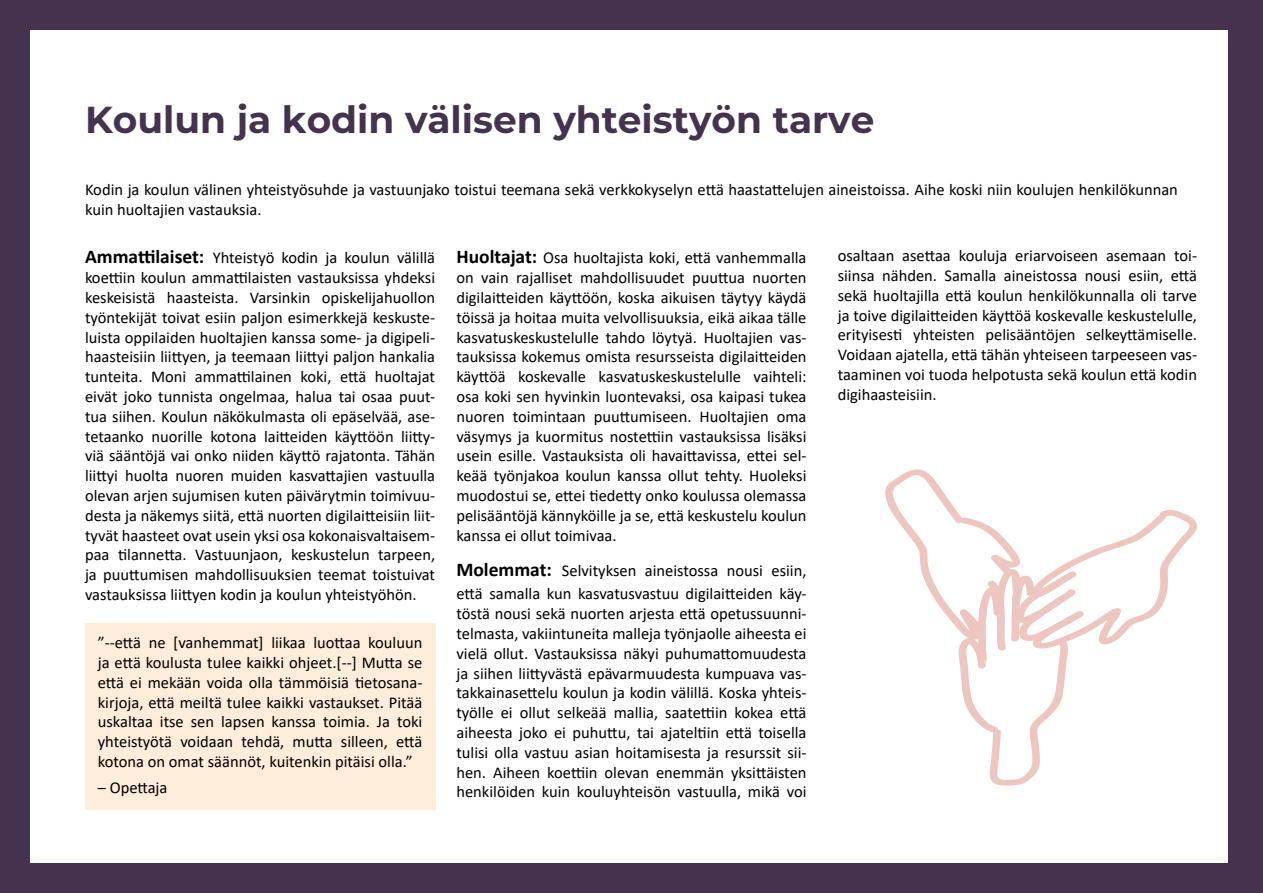
<style>
.page{position:relative;width:1263px;height:893px;background:#45324e}
.page>*{position:absolute;margin:0;border:0;box-sizing:border-box;transform-origin:0 0}
.otsikko2{font:100 37.5px "Montserrat";color:#45324e}
.leipis{font:16.5px/19.8px "Calibri";color:#000;text-align:justify}
.dialogi{font:16.5px/19.8px "Calibri";color:#000;text-align:justify}
.s1{font-weight:700;font-size:19.5px}
</style>
<div class="page">
<div style="left:30px;top:30px;width:1197px;height:833px;background:#fff"></div>
<div style="left:85px;top:623px;width:350px;height:161px;background:#feedda"></div>
<div style="left:85px;top:768px;width:350px;height:42px;background:#feedda"></div>
<svg style="left:885px;top:469px;width:312px;height:317px"></svg>
<h2 class="otsikko2" style="left:85px;top:95px;width:791px">Koulun ja kodin välisen yhteistyön tarve</h2>
<p class="leipis" style="left:85px;top:179px;width:1094px">Kodin ja koulun välinen yhteistyösuhde ja vastuunjako toistui teemana sekä verkkokyselyn että haastattelujen aineistoissa. Aihe koski niin koulujen henkilökunnan kuin huoltajien vastauksia.</p>
<p class="leipis" style="left:85px;top:248px;width:352px"><span class="s1">Ammattilaiset:</span> Yhteistyö kodin ja koulun välillä koettiin koulun ammattilaisten vastauksissa yhdeksi keskeisistä haasteista. Varsinkin opiskelijahuollon työntekijät toivat esiin paljon esimerkkejä keskuste&shy;luista oppilaiden huoltajien kanssa some- ja digipeli&shy;haasteisiin liittyen, ja teemaan liittyi paljon hankalia tunteita. Moni ammattilainen koki, että huoltajat eivät joko tunnista ongelmaa, halua tai osaa puut&shy;tua siihen. Koulun näkökulmasta oli epäselvää, ase&shy;tetaanko nuorille kotona laitteiden käyttöön liitty&shy;viä sääntöjä vai onko niiden käyttö rajatonta. Tähän liittyi huolta nuoren muiden kasvattajien vastuulla olevan arjen sujumisen kuten päivärytmin toimivuu&shy;desta ja näkemys siitä, että nuorten digilaitteisiin liit&shy;tyvät haasteet ovat usein yksi osa kokonaisvaltaisem&shy;paa tilannetta. Vastuunjaon, keskustelun tarpeen, ja puuttumisen mahdollisuuksien teemat toistuivat vastauksissa liittyen kodin ja koulun yhteistyöhön.</p>
<p class="dialogi" style="left:98px;top:632px;width:326px">”--että ne [vanhemmat] liikaa luottaa kouluun ja että koulusta tulee kaikki ohjeet.[--] Mutta se että ei mekään voida olla tämmöisiä tietosana&shy;kirjoja, että meiltä tulee kaikki vastaukset. Pitää uskaltaa itse sen lapsen kanssa toimia. Ja toki yhteistyötä voidaan tehdä, mutta silleen, että kotona on omat säännöt, kuitenkin pitäisi olla.”</p>
<p class="dialogi" style="left:98px;top:777px;width:71px">– Opettaja</p>
<p class="leipis" style="left:838px;top:245px;width:361px">osaltaan asettaa kouluja eriarvoiseen asemaan toi&shy;siinsa nähden. Samalla aineistossa nousi esiin, että sekä huoltajilla että koulun henkilökunnalla oli tarve ja toive digilaitteiden käyttöä koskevalle keskustelulle, erityisesti yhteisten pelisääntöjen selkeyttämiselle.<br>Voidaan ajatella, että tähän yhteiseen tarpeeseen vas&shy;taaminen voi tuoda helpotusta sekä koulun että kodin digihaasteisiin.</p>
<p class="leipis" style="left:456px;top:248px;width:352px"><span class="s1">Huoltajat:</span> Osa huoltajista koki, että vanhemmalla on vain rajalliset mahdollisuudet puuttua nuorten digilaitteiden käyttöön, koska aikuisen täytyy käydä töissä ja hoitaa muita velvollisuuksia, eikä aikaa tälle kasvatuskeskustelulle tahdo löytyä. Huoltajien vas&shy;tauksissa kokemus omista resursseista digilaitteiden käyttöä koskevalle kasvatuskeskustelulle vaihteli: osa koki sen hyvinkin luontevaksi, osa kaipasi tukea nuoren toimintaan puuttumiseen. Huoltajien oma väsymys ja kuormitus nostettiin vastauksissa lisäksi usein esille. Vastauksista oli havaittavissa, ettei sel&shy;keää työnjakoa koulun kanssa ollut tehty. Huoleksi muodostui se, ettei tiedetty onko koulussa olemassa pelisääntöjä kännyköille ja se, että keskustelu koulun kanssa ei ollut toimivaa.</p>
<p class="leipis" style="left:456px;top:558px;width:352px;line-height:23.4px"><span class="s1">Molemmat:</span> Selvityksen aineistossa nousi esiin, että samalla kun kasvatusvastuu digilaitteiden käy-</p>
<p class="leipis" style="left:456px;top:603px;width:352px">töstä nousi sekä nuorten arjesta että opetussuunni&shy;telmasta, vakiintuneita malleja työnjaolle aiheesta ei vielä ollut. Vastauksissa näkyi puhumattomuudesta ja siihen liittyvästä epävarmuudesta kumpuava vas&shy;takkainasettelu koulun ja kodin välillä. Koska yhteis&shy;työlle ei ollut selkeää mallia, saatettiin kokea että aiheesta joko ei puhuttu, tai ajateltiin että toisella tulisi olla vastuu asian hoitamisesta ja resurssit sii&shy;hen. Aiheen koettiin olevan enemmän yksittäisten henkilöiden kuin kouluyhteisön vastuulla, mikä voi</p>
</div>
